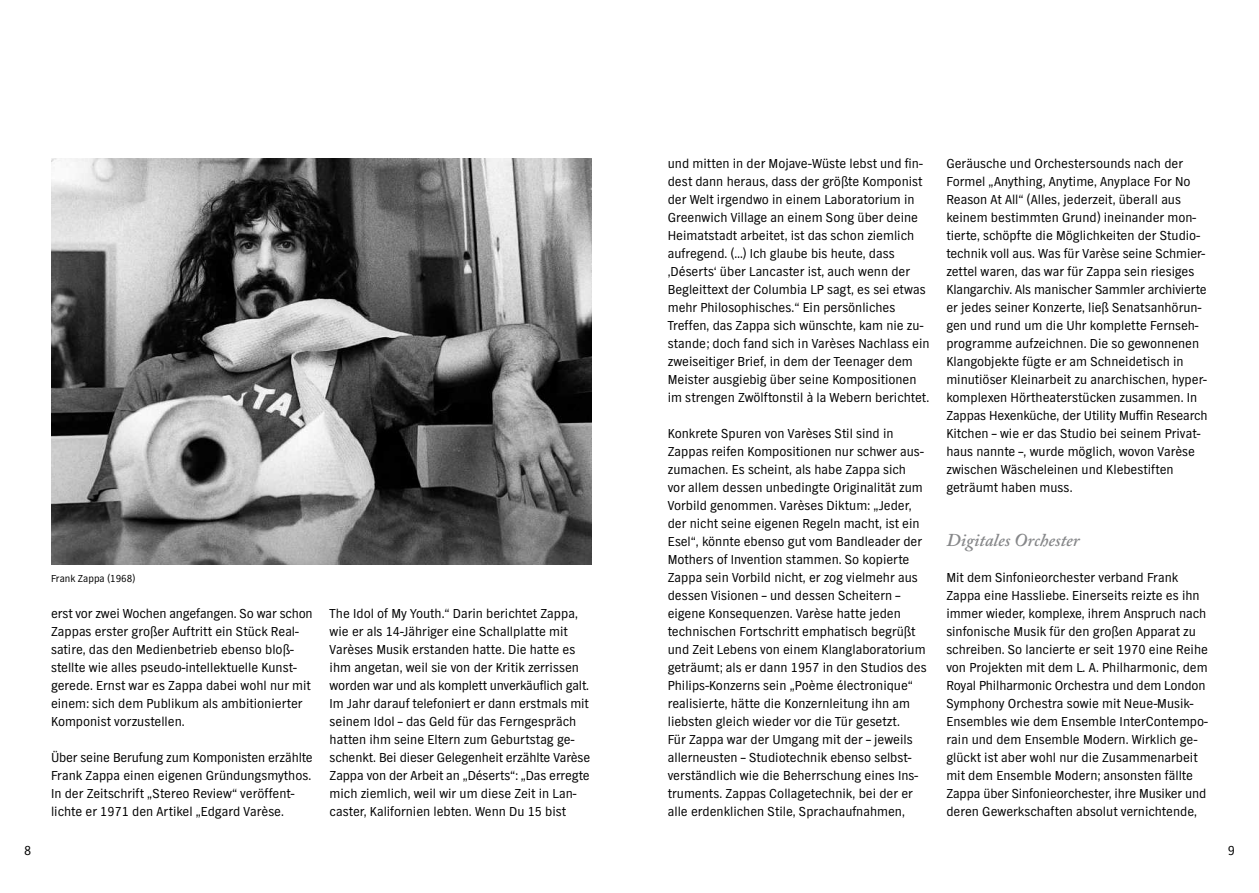
<style>
.page{position:relative;width:1259px;height:893px;background:#fff}
.page>*{position:absolute;margin:0;border:0;box-sizing:border-box;transform-origin:0 0}
.t1{font:italic 600 18px "Adobe Caslon Pro";color:#87888a}
.t2{font:13.5px/18px "NDR Sans";color:#000}
.t3{font:10.5px "NDR Sans";color:#000}
</style>
<div class="page">
<img style="left:51px;top:158px;width:540px;height:406px">
<p class="t2" style="left:24px;top:841px;width:9px">8</p>
<p class="t3" style="left:51px;top:573px;width:86px">Frank Zappa (1968)</p>
<p class="t2" style="left:51px;top:605px;width:263px">erst vor zwei Wochen angefangen. So war schon Zappas erster großer Auftritt ein Stück Real&shy;satire, das den Medienbetrieb ebenso bloß&shy;stellte wie alles pseudo-intellektuelle Kunst&shy;gerede. Ernst war es Zappa dabei wohl nur mit einem: sich dem Publikum als ambitionierter Komponist vorzustellen.</p>
<p class="t2" style="left:51px;top:749px;width:263px">Über seine Berufung zum Komponisten erzählte Frank Zappa einen eigenen Gründungsmythos.<br>In der Zeitschrift „Stereo Review“ veröffent&shy;lichte er 1971 den Artikel „Edgard Varèse.</p>
<p class="t2" style="left:330px;top:605px;width:262px">The Idol of My Youth.“ Darin berichtet Zappa, wie er als 14-Jähriger eine Schallplatte mit Varèses Musik erstanden hatte. Die hatte es ihm angetan, weil sie von der Kritik zerrissen worden war und als komplett unverkäuflich galt.<br>Im Jahr darauf telefoniert er dann erstmals mit seinem Idol – das Geld für das Ferngespräch hatten ihm seine Eltern zum Geburtstag ge&shy;schenkt. Bei dieser Gelegenheit erzählte Varèse Zappa von der Arbeit an „Déserts“: „Das erregte mich ziemlich, weil wir um diese Zeit in Lan&shy;caster, Kalifornien lebten. Wenn Du 15 bist</p>
<p class="t2" style="left:668px;top:155px;width:263px">und mitten in der Mojave-Wüste lebst und fin&shy;dest dann heraus, dass der größte Komponist der Welt irgendwo in einem Laboratorium in Greenwich Village an einem Song über deine Heimatstadt arbeitet, ist das schon ziemlich aufregend. (…) Ich glaube bis heute, dass ,Déserts‘ über Lancaster ist, auch wenn der Begleittext der Columbia LP sagt, es sei etwas mehr Philosophisches.“ Ein persönliches Treffen, das Zappa sich wünschte, kam nie zu&shy;stande; doch fand sich in Varèses Nachlass ein zweiseitiger Brief, in dem der Teenager dem Meister ausgiebig über seine Kompositionen im strengen Zwölftonstil à la Webern berichtet.</p>
<p class="t2" style="left:668px;top:425px;width:260px">Konkrete Spuren von Varèses Stil sind in Zappas reifen Kompositionen nur schwer aus&shy;zumachen. Es scheint, als habe Zappa sich vor allem dessen unbedingte Originalität zum Vorbild genommen. Varèses Diktum: „Jeder, der nicht seine eigenen Regeln macht, ist ein Esel“, könnte ebenso gut vom Bandleader der Mothers of Invention stammen. So kopierte Zappa sein Vorbild nicht, er zog vielmehr aus dessen Visionen – und dessen Scheitern – eigene Konsequenzen. Varèse hatte jeden technischen Fortschritt emphatisch begrüßt und Zeit Lebens von einem Klanglaboratorium geträumt; als er dann 1957 in den Studios des Philips-Konzerns sein „Poème électronique“ realisierte, hätte die Konzernleitung ihn am liebsten gleich wieder vor die Tür gesetzt.<br>Für Zappa war der Umgang mit der – jeweils allerneusten – Studiotechnik ebenso selbst&shy;verständlich wie die Beherrschung eines Ins&shy;truments. Zappas Collagetechnik, bei der er alle erdenklichen Stile, Sprachaufnahmen,</p>
<p class="t2" style="left:946px;top:155px;width:263px">Geräusche und Orchestersounds nach der Formel „Anything, Anytime, Anyplace For No Reason At All“ (Alles, jederzeit, überall aus keinem bestimmten Grund) ineinander mon&shy;tierte, schöpfte die Möglichkeiten der Studio&shy;technik voll aus. Was für Varèse seine Schmier&shy;zettel waren, das war für Zappa sein riesiges Klangarchiv. Als manischer Sammler archivierte er jedes seiner Konzerte, ließ Senatsanhörun&shy;gen und rund um die Uhr komplette Fernseh&shy;programme aufzeichnen. Die so gewonnenen Klangobjekte fügte er am Schneidetisch in minutiöser Kleinarbeit zu anarchischen, hyper&shy;komplexen Hörtheaterstücken zusammen. In Zappas Hexenküche, der Utility Muffin Research Kitchen – wie er das Studio bei seinem Privat&shy;haus nannte –, wurde möglich, wovon Varèse zwischen Wäscheleinen und Klebestiften geträumt haben muss.</p>
<h1 class="t1" style="left:946px;top:530px;width:135px">Digitales Orchester</h1>
<p class="t2" style="left:946px;top:569px;width:263px">Mit dem Sinfonieorchester verband Frank Zappa eine Hassliebe. Einerseits reizte es ihn immer wieder, komplexe, ihrem Anspruch nach sinfonische Musik für den großen Apparat zu schreiben. So lancierte er seit 1970 eine Reihe von Projekten mit dem L. A. Philharmonic, dem Royal Philharmonic Orchestra und dem London Symphony Orchestra sowie mit Neue-Musik-Ensembles wie dem Ensemble InterContempo&shy;rain und dem Ensemble Modern. Wirklich ge&shy;glückt ist aber wohl nur die Zusammenarbeit mit dem Ensemble Modern; ansonsten fällte Zappa über Sinfonieorchester, ihre Musiker und deren Gewerkschaften absolut vernichtende,</p>
<p class="t2" style="left:1227px;top:841px;width:9px">9</p>
</div>
